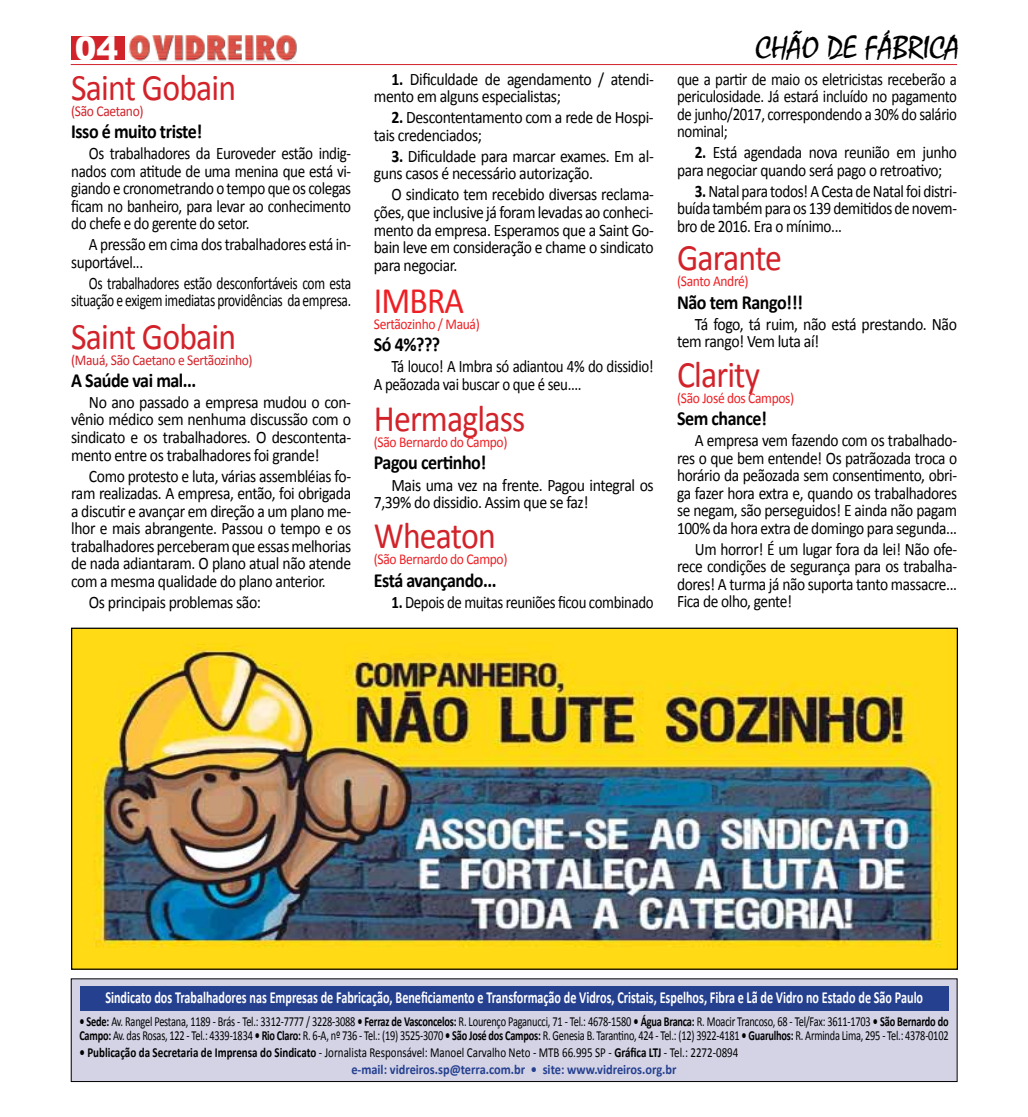
<style>
.page{position:relative;width:1028px;height:1117px;background:#fff}
.page>*{position:absolute;margin:0;border:0;box-sizing:border-box;transform-origin:0 0}
.t1{font:37.5px "Calibri";letter-spacing:-.025em;color:#d2232a;scale:.9 1}
.t2{font:37.5px "Calibri";letter-spacing:-.025em;color:#ed1f24;scale:.9 1}
.t3{font:32.5px "Mistral";color:#000}
.t4{font:900 32.5px "Arial";color:#fff}
.t5{font:700 20px "Calibri";letter-spacing:-.025em;color:#000;scale:.9 1}
.t6{font:17.5px/17.5px "Calibri";letter-spacing:-.025em;color:#000;scale:.9 1}
.t7{font:17.5px/17.5px "Calibri";letter-spacing:-.025em;color:#000;text-align:justify;scale:.89 1}
.t8{font:17.5px/17.5px "Calibri";letter-spacing:-.025em;color:#000;text-align:justify;scale:.88 1}
.t9{font:17.5px/17.5px "Calibri";letter-spacing:-.025em;color:#000;scale:.85 1}
.t10{font:17.5px/17.5px "Calibri";letter-spacing:-.025em;color:#000;text-align:justify;scale:.86 1}
.t11{font:17.5px/17.5px "Calibri";letter-spacing:-.025em;color:#000;scale:.87 1}
.t12{font:17.5px/17.5px "Calibri";letter-spacing:-.025em;color:#000;text-align:right;scale:.77 1}
.t13{font:700 16.88px "Calibri";color:#fff;scale:.72 1}
.t14{font:15px "Calibri";letter-spacing:-.025em;color:#ed1f24;scale:.9 1}
.t15{font:15px "Calibri";letter-spacing:-.025em;color:#d2232a;scale:.9 1}
.t16{font:13.75px/13.8px "Calibri";letter-spacing:-.02em;color:#000;scale:.75 1}
.t17{font:13.75px/17px "Calibri";color:#000;scale:.8 1}
.s1{font-weight:700}
.s2{font-weight:700;color:#25408f}
</style>
<div class="page">
<div style="left:71px;top:978px;width:886px;height:103px;background:#d4d3e6"></div>
<div style="left:80px;top:985px;width:868px;height:25px;background:#25408f"></div>
<hr style="left:71px;top:64px;width:886px;height:1px;background:#d2232a">
<img style="left:128px;top:35px;width:169px;height:27px">
<div style="left:71px;top:36px;width:53px;height:24px;background:#d2232a"></div>
<img style="left:73px;top:629px;width:883px;height:338px">
<h2 class="t4" style="left:75px;top:24px;width:45px">04</h2>
<h2 class="t3" style="left:755px;top:28px;width:205px">CHÃO DE FÁBRICA</h2>
<h1 class="t1" style="left:71px;top:64px;width:185px">Saint Gobain</h1>
<p class="t15" style="left:71px;top:101px;width:82px">(São Caetano)</p>
<p class="t5" style="left:71px;top:119px;width:147px">Isso é muito triste!</p>
<p class="t10" style="left:71px;top:145px;width:327px;text-indent:18px">Os trabalhadores da Euroveder estão indig&shy;nados com atitude de uma menina que está vi&shy;giando e cronometrando o tempo que os colegas ficam no banheiro, para levar ao conhecimento do chefe e do gerente do setor.</p>
<p class="t11" style="left:71px;top:236px;width:323px;text-indent:18px">A pressão em cima dos trabalhadores está in&shy;suportável...</p>
<p class="t12" style="left:71px;top:274px;width:365px">Os trabalhadores estão desconfortáveis com esta situação e exigem imediatas providências da empresa.</p>
<h1 class="t1" style="left:71px;top:312px;width:185px">Saint Gobain</h1>
<p class="t15" style="left:71px;top:350px;width:203px">(Mauá, São Caetano e Sertãozinho)</p>
<p class="t5" style="left:71px;top:367px;width:141px">A Saúde vai mal...</p>
<p class="t6" style="left:71px;top:393px;width:312px;text-align:justify;text-indent:18px">No ano passado a empresa mudou o con&shy;vênio médico sem nenhuma discussão com o sindicato e os trabalhadores. O descontenta&shy;mento entre os trabalhadores foi grande!</p>
<p class="t7" style="left:71px;top:467px;width:316px;text-indent:18px">Como protesto e luta, várias assembléias fo&shy;ram realizadas. A empresa, então, foi obrigada a discutir e avançar em direção a um plano me&shy;lhor e mais abrangente. Passou o tempo e os trabalhadores perceberam que essas melhorias de nada adiantaram. O plano atual não atende com a mesma qualidade do plano anterior.</p>
<p class="t6" style="left:89px;top:593px;width:193px">Os principais problemas são:</p>
<p class="t6" style="left:374px;top:70px;width:312px;text-indent:18px"><span class="s1">1.</span> Dificuldade de agendamento / atendi&shy;mento em alguns especialistas;</p>
<p class="t6" style="left:374px;top:109px;width:312px;text-indent:18px"><span class="s1">2.</span> Descontentamento com a rede de Hospi&shy;tais credenciados;</p>
<p class="t6" style="left:374px;top:147px;width:312px;text-indent:18px"><span class="s1">3.</span> Dificuldade para marcar exames. Em al&shy;guns casos é necessário autorização.</p>
<p class="t7" style="left:374px;top:186px;width:316px;text-indent:18px">O sindicato tem recebido diversas reclama&shy;ções, que inclusive já foram levadas ao conheci&shy;mento da empresa. Esperamos que a Saint Go&shy;bain leve em consideração e chame o sindicato para negociar.</p>
<h1 class="t2" style="left:374px;top:276px;width:102px">IMBRA</h1>
<p class="t14" style="left:374px;top:314px;width:119px">Sertãozinho / Mauá)</p>
<p class="t5" style="left:374px;top:331px;width:75px">Só 4%???</p>
<p class="t9" style="left:374px;top:357px;width:331px;text-indent:18px">Tá louco! A Imbra só adiantou 4% do dissidio!<br>A peãozada vai buscar o que é seu....</p>
<h1 class="t1" style="left:374px;top:395px;width:170px">Hermaglass</h1>
<p class="t14" style="left:374px;top:432px;width:150px">(São Bernardo do Campo)</p>
<p class="t5" style="left:374px;top:450px;width:126px">Pagou certinho!</p>
<p class="t6" style="left:374px;top:476px;width:312px;text-indent:18px">Mais uma vez na frente. Pagou integral os<br>7,39% do dissidio. Assim que se faz!</p>
<h1 class="t1" style="left:374px;top:512px;width:137px">Wheaton</h1>
<p class="t14" style="left:374px;top:549px;width:150px">(São Bernardo do Campo)</p>
<p class="t5" style="left:374px;top:567px;width:138px">Está avançando...</p>
<p class="t9" style="left:391px;top:593px;width:310px"><span class="s1">1.</span> Depois de muitas reuniões ficou combinado</p>
<p class="t9" style="left:677px;top:70px;width:331px;text-align:justify">que a partir de maio os eletricistas receberão a periculosidade. Já estará incluído no pagamento de junho/2017, correspondendo a 30% do salário nominal;</p>
<p class="t8" style="left:677px;top:144px;width:319px;text-indent:18px"><span class="s1">2.</span> Está agendada nova reunião em junho para negociar quando será pago o retroativo;</p>
<p class="t11" style="left:677px;top:182px;width:323px;text-align:justify;text-indent:18px"><span class="s1">3.</span> Natal para todos! A Cesta de Natal foi distri&shy;buída também para os 139 demitidos de novem&shy;bro de 2016. Era o mínimo...</p>
<h1 class="t1" style="left:677px;top:234px;width:118px">Garante</h1>
<p class="t14" style="left:677px;top:272px;width:81px">(Santo André)</p>
<p class="t5" style="left:677px;top:289px;width:141px">Não tem Rango!!!</p>
<p class="t6" style="left:677px;top:315px;width:312px;text-indent:18px">Tá fogo, tá ruim, não está prestando. Não tem rango! Vem luta aí!</p>
<h1 class="t1" style="left:677px;top:350px;width:94px">Clarity</h1>
<p class="t14" style="left:677px;top:388px;width:132px">(São José dos Campos)</p>
<p class="t5" style="left:677px;top:406px;width:101px">Sem chance!</p>
<p class="t8" style="left:677px;top:431px;width:320px;text-indent:18px">A empresa vem fazendo com os trabalhado&shy;res o que bem entende! Os patrãozada troca o horário da peãozada sem consentimento, obri&shy;ga fazer hora extra e, quando os trabalhadores se negam, são perseguidos! E ainda não pagam 100% da hora extra de domingo para segunda...</p>
<p class="t8" style="left:677px;top:540px;width:320px;text-indent:18px">Um horror! É um lugar fora da lei! Não ofe&shy;rece condições de segurança para os trabalha&shy;dores! A turma já não suporta tanto massacre...<br>Fica de olho, gente!</p>
<p class="t13" style="left:105px;top:986px;width:1137px">Sindicato dos Trabalhadores nas Empresas de Fabricação, Beneficiamento e Transformação de Vidros, Cristais, Espelhos, Fibra e Lã de Vidro no Estado de São Paulo</p>
<p class="t16" style="left:79px;top:1014px;width:1160px"><span class="s1">• Sede:</span> Av. Rangel Pestana, 1189 - Brás - Tel.: 3312-7777 / 3228-3088 <span class="s1">• Ferraz de Vasconcelos:</span> R. Lourenço Paganucci, 71 - Tel.: 4678-1580 <span class="s1">• Água Branca:</span> R. Moacir Trancoso, 68 - Tel/Fax: 3611-1703 <span class="s1">• São Bernardo do<br>Campo:</span> Av. das Rosas, 122 - Tel.: 4339-1834 <span class="s1">• Rio Claro:</span> R. 6-A, nº 736 - Tel.: (19) 3525-3070 <span class="s1">• São José dos Campos:</span> R. Genesia B. Tarantino, 424 - Tel.: (12) 3922-4181 <span class="s1">• Guarulhos:</span> R. Arminda Lima, 295 - Tel.: 4378-0102</p>
<p class="t17" style="left:351px;top:1044px;width:485px;text-indent:-272px"><span class="s1">• Publicação da Secretaria de Imprensa do Sindicato</span> - Jornalista Responsável: Manoel Carvalho Neto - MTB 66.995 SP - <span class="s1">Gráfica LTJ</span> - Tel.: 2272-0894 <span class="s2">e-mail: vidreiros.sp@terra.com.br • site: www.vidreiros.org.br</span></p>
</div>
